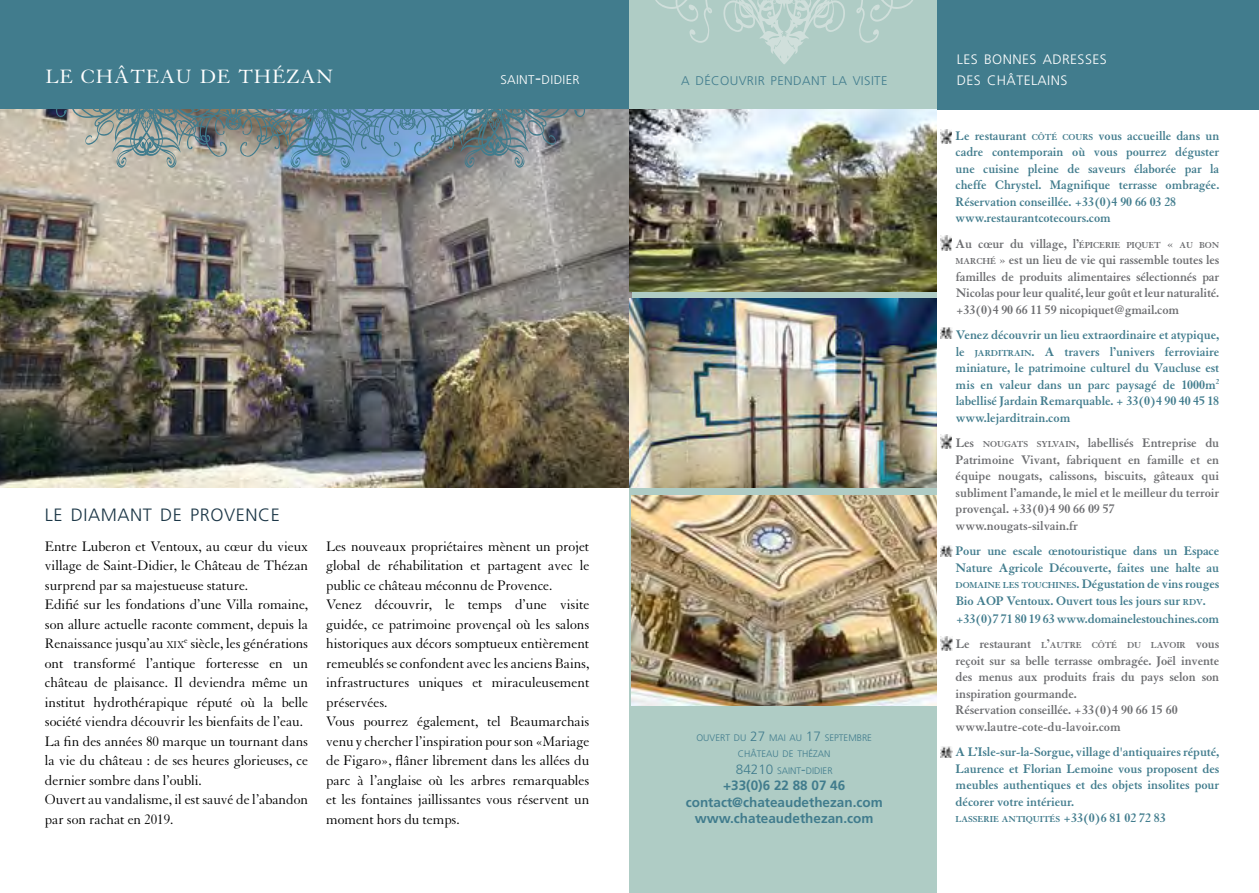
<style>
.page{position:relative;width:1259px;height:893px;background:#fff}
.page>*{position:absolute;margin:0;border:0;box-sizing:border-box;transform-origin:0 0}
.t1{font:21px "Granjon";letter-spacing:.03em;color:#fff}
.t2{font:300 17.85px "Frutiger";letter-spacing:.03em;color:#1c3747}
.t3{font:15px/19.5px "Granjon";letter-spacing:-.005em;color:#000}
.t4{font:300 13.65px "Frutiger";letter-spacing:.03em;color:#fff}
.t5{font:700 13.5px/16.5px "Granjon";letter-spacing:-.005em;color:#417c8d;text-align:justify}
.t6{font:700 13.5px/16.5px "Granjon";letter-spacing:-.005em;color:#6d6e71}
.t7{font:700 13.5px/16.5px "Frutiger";color:#417c8d;text-align:center}
.t8{font:700 13.5px "Frutiger";color:#417c8d}
.t9{font:300 12.6px "Frutiger";letter-spacing:.03em;color:#417c8d}
.t10{font:300 12.6px "Frutiger";letter-spacing:.03em;color:#fff}
.t11{font:700 9.45px "Granjon";letter-spacing:-.015em;color:#6d6e71}
.t12{font:300 9.45px/16.5px "Frutiger";color:#417c8d;text-align:center}
.t13{font:700 9.45px "Granjon";letter-spacing:-.005em;color:#417c8d}
.s1{font-size:18px}
.s2{font-size:10.5px}
.s3{font-size:13.5px}
.s4{font-size:9.45px}
.s5{font-style:inherit}
</style>
<div class="page">
<div style="left:0;top:0;width:1259px;height:109px;background:#417c8d"></div>
<div style="left:629px;top:0;width:307px;height:893px;background:#afccc5"></div>
<img style="left:0;top:109px;width:632px;height:379px">
<img style="left:629px;top:109px;width:307px;height:182px">
<img style="left:629px;top:298px;width:307px;height:190px">
<img style="left:632px;top:496px;width:304px;height:210px">
<img style="left:56px;top:109px;width:529px;height:61px">
<svg style="left:655px;top:0;width:258px;height:64px"></svg>
<img style="left:940px;top:129px;width:11px;height:15px">
<img style="left:940px;top:236px;width:11px;height:14px">
<svg style="left:940px;top:545px;width:12px;height:12px"></svg>
<svg style="left:940px;top:327px;width:12px;height:11px"></svg>
<svg style="left:940px;top:747px;width:12px;height:11px"></svg>
<img style="left:940px;top:434px;width:12px;height:15px">
<img style="left:940px;top:636px;width:12px;height:15px">
<p class="t4" style="left:957px;top:52px;width:151px">LES BONNES ADRESSES</p>
<h1 class="t1" style="left:45px;top:66px;width:289px">LE CHÂTEAU DE THÉZAN</h1>
<p class="t10" style="left:500px;top:73px;width:81px">SAINT<span class="s1">-</span>DIDIER</p>
<p class="t4" style="left:957px;top:73px;width:112px">DES CHÂTELAINS</p>
<p class="t9" style="left:681px;top:74px;width:208px">A DÉCOUVRIR PENDANT LA VISITE</p>
<p class="t2" style="left:45px;top:505px;width:236px">LE DIAMANT DE PROVENCE</p>
<p class="t3" style="left:45px;top:537px;width:265px">Entre Luberon et Ventoux, au cœur du vieux village de Saint-Didier, le Château de Thézan surprend par sa majestueuse stature.<br>Edifié sur les fondations d’une Villa romaine, son allure actuelle raconte comment, depuis la Renaissance jusqu’au <span class="s2">XIX</span><sup>e</sup> siècle, les générations ont transformé l’antique forteresse en un château de plaisance. Il deviendra même un institut hydrothérapique réputé où la belle société viendra découvrir les bienfaits de l’eau.<br>La fin des années 80 marque un tournant dans la vie du château : de ses heures glorieuses, ce dernier sombre dans l’oubli.<br>Ouvert au vandalisme, il est sauvé de l’abandon par son rachat en 2019.</p>
<p class="t3" style="left:326px;top:537px;width:265px">Les nouveaux propriétaires mènent un projet global de réhabilitation et partagent avec le public ce château méconnu de Provence.<br>Venez découvrir, le temps d’une visite guidée, ce patrimoine provençal où les salons historiques aux décors somptueux entièrement remeublés se confondent avec les anciens Bains, infrastructures uniques et miraculeusement préservées.<br>Vous pourrez également, tel Beaumarchais venu y chercher l’inspiration pour son «Mariage de Figaro», flâner librement dans les allées du parc à l’anglaise où les arbres remarquables et les fontaines jaillissantes vous réservent un moment hors du temps.</p>
<p class="t12" style="left:696px;top:729px;width:177px">OUVERT DU <span class="s3">27</span> MAI AU <span class="s3">17</span> SEPTEMBRE<br>CHÂTEAU DE THÉZAN<br><span class="s3">84210</span> SAINT<span class="s3">-</span>DIDIER</p>
<p class="t8" style="left:723px;top:778px;width:124px">+33(0)6 22 88 07 46</p>
<p class="t7" style="left:686px;top:794px;width:198px">contact@chateaudethezan.com www.chateaudethezan.com</p>
<p class="t5" style="left:955px;top:127px;width:265px;text-align:left">Le restaurant <span class="s4">CÔTÉ COURS</span> vous accueille dans un cadre contemporain où vous pourrez déguster une cuisine pleine de saveurs élaborée par la cheffe Chrystel. Magnifique terrasse ombragée.<br>Réservation conseillée. +33(0)4 90 66 03 28 www.restaurantcotecours.com</p>
<p class="t11" style="left:955px;top:239px;width:265px"><span class="s3">Au cœur du village, l’</span>ÉPICERIE PIQUET <span class="s3">«</span> AU BON</p>
<p class="t6" style="left:955px;top:252px;width:265px;text-align:justify"><span class="s4">MARCHÉ</span> <span class="s5">»</span> est un lieu de vie qui rassemble toutes les familles de produits alimentaires sélectionnés par Nicolas pour leur qualité, leur goût et leur naturalité. +33(0)4 90 66 11 59 nicopiquet@gmail.com</p>
<p class="t5" style="left:955px;top:327px;width:265px">Venez découvrir un lieu extraordinaire et atypique, le <span class="s4">JARDITRAIN</span>. A travers l’univers ferroviaire miniature, le patrimoine culturel du Vaucluse est mis en valeur dans un parc paysagé de 1000m<sup>2 </sup>labellisé Jardain Remarquable. + 33(0)4 90 40 45 18 www.lejarditrain.com</p>
<p class="t6" style="left:955px;top:435px;width:265px">Les <span class="s4">NOUGATS SYLVAIN</span>, labellisés Entreprise du Patrimoine Vivant, fabriquent en famille et en équipe nougats, calissons, biscuits, gâteaux qui subliment l’amande, le miel et le meilleur du terroir provençal. +33(0)4 90 66 09 57 www.nougats-silvain.fr</p>
<p class="t5" style="left:955px;top:543px;width:265px">Pour une escale œnotouristique dans un Espace Nature Agricole Découverte, faites une halte au <span class="s4">DOMAINE LES TOUCHINES</span>. Dégustation de vins rouges Bio AOP Ventoux. Ouvert tous les jours sur <span class="s4">RDV</span>.</p>
<p class="t5" style="left:955px;top:610px;width:265px">+33(0)7 71 80 19 63 www.domainelestouchines.com</p>
<p class="t11" style="left:955px;top:640px;width:265px"><span class="s3">Le restaurant</span> L<span class="s3">’</span>AUTRE CÔTÉ DU LAVOIR <span class="s3">vous</span></p>
<p class="t6" style="left:955px;top:652px;width:265px">reçoit sur sa belle terrasse ombragée. Joël invente des menus aux produits frais du pays selon son inspiration gourmande.<br>Réservation conseillée. +33(0)4 90 66 15 60 www.lautre-cote-du-lavoir.com</p>
<p class="t5" style="left:955px;top:744px;width:265px">A L’Isle-sur-la-Sorgue, village d'antiquaires réputé, Laurence et Florian Lemoine vous proposent des meubles authentiques et des objets insolites pour décorer votre intérieur.</p>
<p class="t13" style="left:955px;top:814px;width:212px">LASSERIE ANTIQUITÉS <span class="s3">+33(0)6 81 02 72 83</span></p>
</div>
